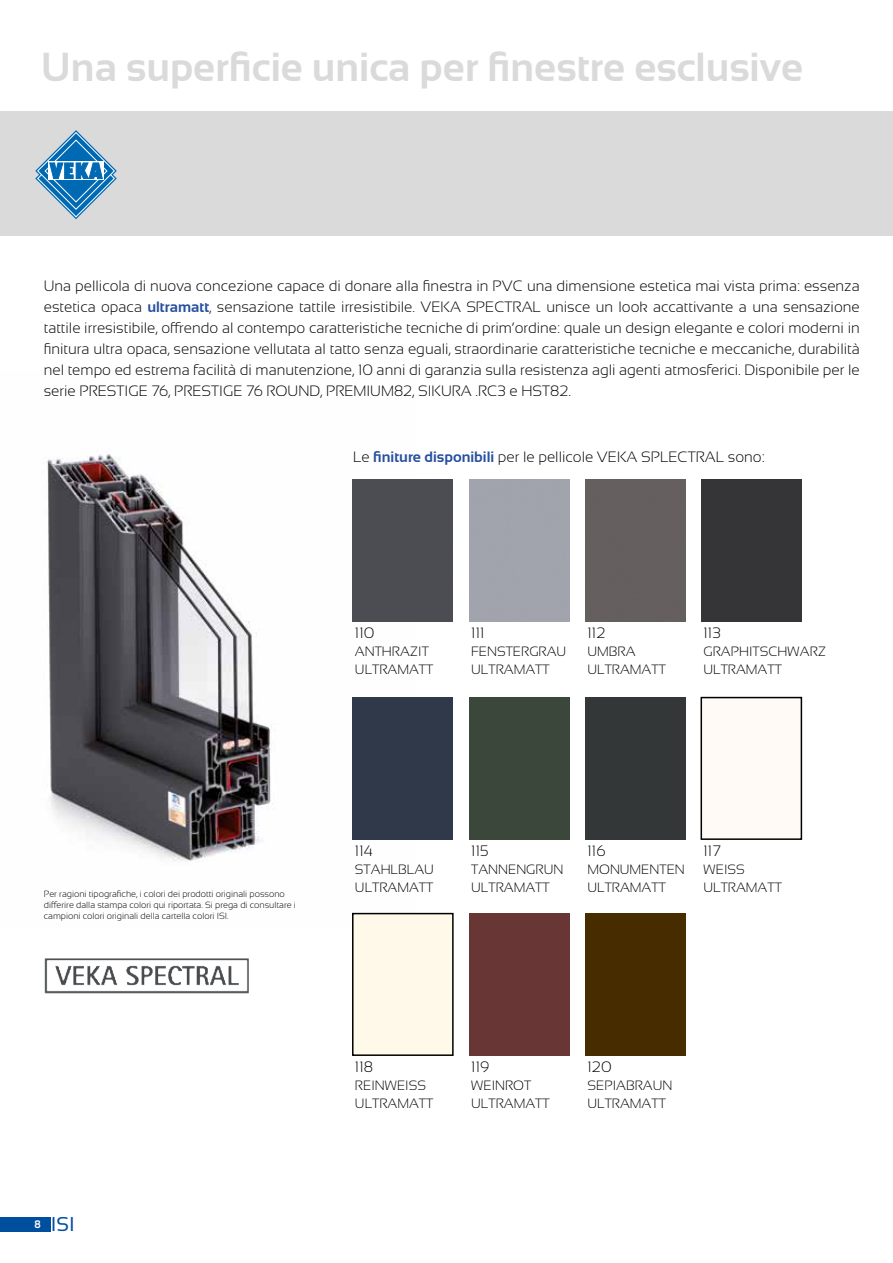
<style>
.page{position:relative;width:893px;height:1263px;background:#fff}
.page>*{position:absolute;margin:0;border:0;box-sizing:border-box;transform-origin:0 0}
.t1{font:700 40.5px "Sansation";color:#dadada}
.t2{font:19.95px "Sansation";color:#004f9f}
.t3{font:300 15.15px "Sansation";color:#000}
.t4{font:300 15px/21px "Sansation";color:#000;text-align:justify}
.t5{font:300 13.5px/18.1px "Sansation";color:#000}
.t6{font:300 9px/10.8px "Sansation";color:#000}
.s1{font-weight:700;color:#27509e}
.s2{font-weight:700;font-size:10.95px;color:#fff}
</style>
<div class="page">
<div style="left:0;top:112px;width:893px;height:124px;background:#dadada"></div>
<img style="left:46px;top:454px;width:368px;height:459px">
<div style="left:353px;top:479px;width:100px;height:142px;background:#4c4d53"></div>
<div style="left:585px;top:479px;width:100px;height:142px;background:#645f5e"></div>
<div style="left:701px;top:479px;width:100px;height:142px;background:#353436"></div>
<div style="left:353px;top:697px;width:100px;height:142px;background:#30394a"></div>
<div style="left:469px;top:697px;width:100px;height:142px;background:#3c473c"></div>
<div style="left:585px;top:697px;width:100px;height:142px;background:#333737"></div>
<div style="left:469px;top:913px;width:100px;height:142px;background:#683635"></div>
<div style="left:585px;top:913px;width:100px;height:142px;background:#472c00"></div>
<svg style="left:35px;top:130px;width:82px;height:89px"></svg>
<div style="left:700px;top:697px;width:102px;height:143px;border:2px solid #000"></div>
<div style="left:352px;top:913px;width:102px;height:143px;border:2px solid #000"></div>
<img style="left:44px;top:958px;width:205px;height:36px">
<div style="left:0;top:1217px;width:50px;height:14px;background:#004f9f"></div>
<h1 class="t1" style="left:41px;top:44px;width:764px">Una superficie unica per finestre esclusive</h1>
<p class="t4" style="left:44px;top:275px;width:817px">Una pellicola di nuova concezione capace di donare alla finestra in PVC una dimensione estetica mai vista prima: essenza estetica opaca <span class="s1">ultramatt</span>, sensazione tattile irresistibile. VEKA SPECTRAL unisce un look accattivante a una sensazione tattile irresistibile, offrendo al contempo caratteristiche tecniche di prim’ordine: quale un design elegante e colori moderni in finitura ultra opaca, sensazione vellutata al tatto senza eguali, straordinarie caratteristiche tecniche e meccaniche, durabilità nel tempo ed estrema facilità di manutenzione, 10 anni di garanzia sulla resistenza agli agenti atmosferici. Disponibile per le serie PRESTIGE 76, PRESTIGE 76 ROUND, PREMIUM82, SIKURA .RC3 e HST82.</p>
<p class="t4" style="left:353px;top:446px;width:413px">Le <span class="s1">finiture disponibili</span> per le pellicole VEKA SPLECTRAL sono:</p>
<p class="t3" style="left:355px;top:624px;width:21px">110</p>
<p class="t5" style="left:355px;top:642px;width:80px">ANTHRAZIT<br>ULTRAMATT</p>
<p class="t3" style="left:471px;top:624px;width:15px">111</p>
<p class="t5" style="left:471px;top:642px;width:97px">FENSTERGRAU<br>ULTRAMATT</p>
<p class="t3" style="left:587px;top:624px;width:19px">112</p>
<p class="t5" style="left:587px;top:642px;width:80px">UMBRA<br>ULTRAMATT</p>
<p class="t3" style="left:703px;top:624px;width:19px">113</p>
<p class="t5" style="left:703px;top:642px;width:124px">GRAPHITSCHWARZ<br>ULTRAMATT</p>
<p class="t6" style="left:44px;top:889px;width:254px">Per ragioni tipografiche, i colori dei prodotti originali possono differire dalla stampa colori qui riportata. Si prega di consultare i campioni colori originali della cartella colori ISI.</p>
<h2 class="t2" style="left:35px;top:1213px;width:42px"><span class="s2">8</span> ISI</h2>
<p class="t3" style="left:355px;top:842px;width:19px">114</p>
<p class="t5" style="left:355px;top:860px;width:80px">STAHLBLAU<br>ULTRAMATT</p>
<p class="t3" style="left:471px;top:842px;width:19px">115</p>
<p class="t5" style="left:471px;top:860px;width:94px">TANNENGRUN<br>ULTRAMATT</p>
<p class="t3" style="left:587px;top:842px;width:20px">116</p>
<p class="t5" style="left:587px;top:860px;width:99px">MONUMENTEN<br>ULTRAMATT</p>
<p class="t3" style="left:703px;top:842px;width:19px">117</p>
<p class="t5" style="left:703px;top:860px;width:80px">WEISS<br>ULTRAMATT</p>
<p class="t3" style="left:355px;top:1058px;width:20px">118</p>
<p class="t5" style="left:355px;top:1076px;width:80px">REINWEISS<br>ULTRAMATT</p>
<p class="t3" style="left:471px;top:1058px;width:19px">119</p>
<p class="t5" style="left:471px;top:1076px;width:80px">WEINROT<br>ULTRAMATT</p>
<p class="t3" style="left:587px;top:1058px;width:26px">120</p>
<p class="t5" style="left:587px;top:1076px;width:86px">SEPIABRAUN<br>ULTRAMATT</p>
</div>
